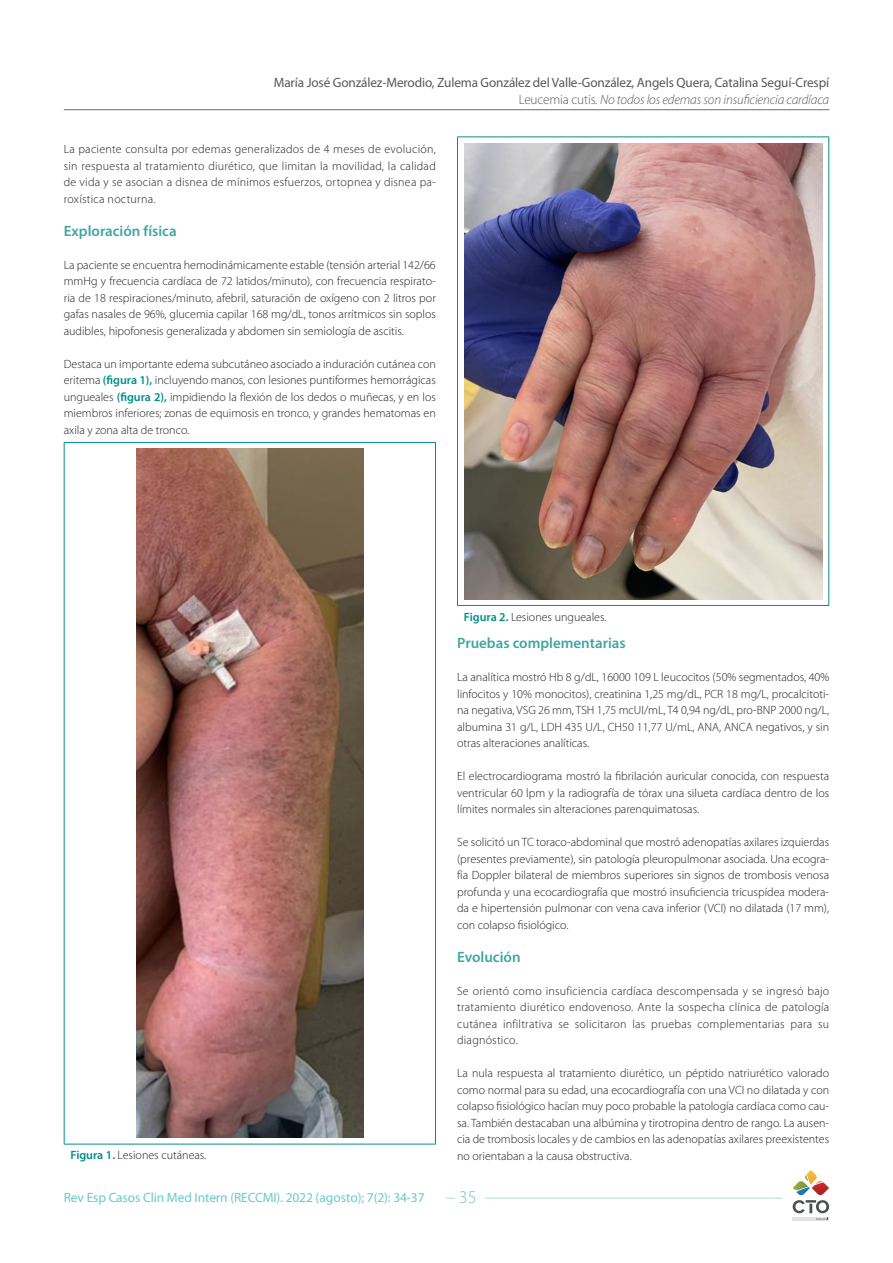
<style>
.page{position:relative;width:893px;height:1263px;background:#fff}
.page>*{position:absolute;margin:0;border:0;box-sizing:border-box;transform-origin:0 0}
.t1{font:300 18px "Myriad Pro";color:#6bc9cb}
._02_Segundo_Orden{font:600 15px "Myriad Pro";color:#40a6a2}
.t2{font:13.5px/16.2px "Myriad Pro";letter-spacing:-.01em;color:#57585a;text-align:right}
.t3{font:13.5px "Myriad Pro";letter-spacing:-.01em;color:#6bc9cb}
._01_Texto_comun{font:300 12px/16.5px "Myriad Pro";color:#231f20;text-align:justify}
.s1{font-weight:300}
.s2{font-weight:300;font-style:italic}
.s3{font-weight:600;color:#008f85}
</style>
<div class="page">
<hr style="left:64px;top:109px;width:765px;height:1px;background:#6c6d70">
<hr style="left:793px;top:1217px;width:36px;height:4px;background:#e1e2e1">
<svg style="left:793px;top:1170px;width:36px;height:50px"></svg>
<hr style="left:485px;top:1198px;width:297px;height:1px;background:#a8dcdd">
<hr style="left:64px;top:442px;width:372px;height:1px;background:#008f85">
<hr style="left:64px;top:443px;width:1px;height:701px;background:#008f85">
<hr style="left:435px;top:443px;width:1px;height:701px;background:#008f85">
<hr style="left:64px;top:1144px;width:372px;height:1px;background:#008f85">
<img style="left:136px;top:449px;width:228px;height:689px">
<hr style="left:457px;top:137px;width:372px;height:1px;background:#008f85">
<hr style="left:457px;top:137px;width:1px;height:468px;background:#008f85">
<hr style="left:828px;top:137px;width:1px;height:468px;background:#008f85">
<hr style="left:457px;top:605px;width:372px;height:1px;background:#008f85">
<img style="left:464px;top:143px;width:358px;height:456px">
<p class="t2" style="left:274px;top:74px;width:557px">María José González-Merodio, Zulema González del Valle-González, Angels Quera, Catalina Seguí-Crespí<br><span class="s1">Leucemia cutis</span><span class="s2">. No todos los edemas son insuficiencia cardíaca</span></p>
<p class="_01_Texto_comun" style="left:64px;top:141px;width:374px">La paciente consulta por edemas generalizados de 4 meses de evolución, sin respuesta al tratamiento diurético, que limitan la movilidad, la calidad de vida y se asocian a disnea de mínimos esfuerzos, ortopnea y disnea pa&shy;roxística nocturna.</p>
<p class="_02_Segundo_Orden" style="left:64px;top:221px;width:114px">Exploración física</p>
<p class="_01_Texto_comun" style="left:64px;top:256px;width:374px">La paciente se encuentra hemodinámicamente estable (tensión arterial 142/66 mmHg y frecuencia cardíaca de 72 latidos/minuto), con frecuencia respirato&shy;ria de 18 respiraciones/minuto, afebril, saturación de oxígeno con 2 litros por gafas nasales de 96%, glucemia capilar 168 mg/dL, tonos arrítmicos sin soplos audibles, hipofonesis generalizada y abdomen sin semiología de ascitis.</p>
<p class="_01_Texto_comun" style="left:64px;top:355px;width:374px">Destaca un importante edema subcutáneo asociado a induración cutánea con eritema <span class="s3">(figura 1),</span> incluyendo manos, con lesiones puntiformes hemorrágicas ungueales <span class="s3">(figura 2),</span> impidiendo la flexión de los dedos o muñecas, y en los miembros inferiores; zonas de equimosis en tronco, y grandes hematomas en axila y zona alta de tronco.</p>
<p class="_01_Texto_comun" style="left:71px;top:1147px;width:137px"><span class="s3">Figura 1.</span> Lesiones cutáneas.</p>
<p class="_01_Texto_comun" style="left:464px;top:609px;width:144px"><span class="s3">Figura 2.</span> Lesiones ungueales.</p>
<p class="_02_Segundo_Orden" style="left:457px;top:633px;width:170px">Pruebas complementarias</p>
<p class="_01_Texto_comun" style="left:457px;top:669px;width:374px">La analítica mostró Hb 8 g/dL, 16000 109 L leucocitos (50% segmentados, 40% linfocitos y 10% monocitos), creatinina 1,25 mg/dL, PCR 18 mg/L, procalcitoti&shy;na negativa, VSG 26 mm, TSH 1,75 mcUI/mL, T4 0,94 ng/dL, pro-BNP 2000 ng/L, albumina 31 g/L, LDH 435 U/L, CH50 11,77 U/mL, ANA, ANCA negativos, y sin otras alteraciones analíticas.</p>
<p class="_01_Texto_comun" style="left:457px;top:768px;width:374px">El electrocardiograma mostró la fibrilación auricular conocida, con respuesta ventricular 60 lpm y la radiografía de tórax una silueta cardíaca dentro de los límites normales sin alteraciones parenquimatosas.</p>
<p class="_01_Texto_comun" style="left:457px;top:834px;width:374px">Se solicitó un TC toraco-abdominal que mostró adenopatías axilares izquierdas (presentes previamente), sin patología pleuropulmonar asociada. Una ecogra&shy;fía Doppler bilateral de miembros superiores sin signos de trombosis venosa profunda y una ecocardiografía que mostró insuficiencia tricuspídea modera&shy;da e hipertensión pulmonar con vena cava inferior (VCI) no dilatada (17 mm), con colapso fisiológico.</p>
<p class="_02_Segundo_Orden" style="left:457px;top:947px;width:65px">Evolución</p>
<p class="_01_Texto_comun" style="left:457px;top:982px;width:374px">Se orientó como insuficiencia cardíaca descompensada y se ingresó bajo tratamiento diurético endovenoso. Ante la sospecha clínica de patología cutánea infiltrativa se solicitaron las pruebas complementarias para su diagnóstico.</p>
<p class="_01_Texto_comun" style="left:457px;top:1065px;width:374px">La nula respuesta al tratamiento diurético, un péptido natriurético valorado como normal para su edad, una ecocardiografía con una VCI no dilatada y con colapso fisiológico hacían muy poco probable la patología cardíaca como cau&shy;sa. También destacaban una albúmina y tirotropina dentro de rango. La ausen&shy;cia de trombosis locales y de cambios en las adenopatías axilares preexistentes no orientaban a la causa obstructiva.</p>
<p class="t3" style="left:64px;top:1189px;width:362px">Rev Esp Casos Clin Med Intern (RECCMI). 2022 (agosto); 7(2): 34-37</p>
<h1 class="t1" style="left:459px;top:1187px;width:19px">35</h1>
</div>
